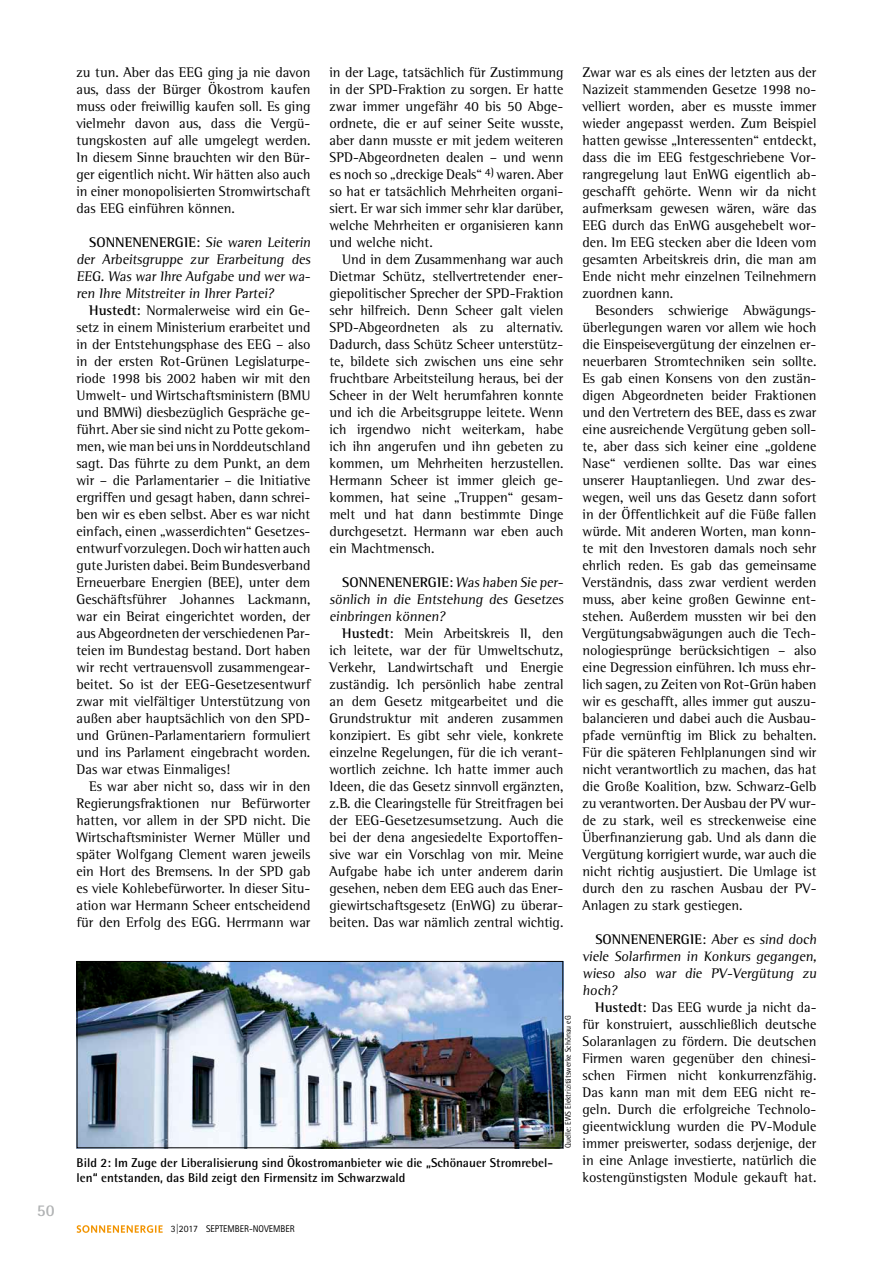
<style>
.page{position:relative;width:893px;height:1263px;background:#fff}
.page>*{position:absolute;margin:0;border:0;box-sizing:border-box;transform-origin:0 0}
.t1{font:700 16.5px "Rotis Semi Sans Std";color:#b1b3b4}
.t2{font:14.25px/17px "Rotis Semi Serif Std";color:#000;text-align:justify}
.t3{font:700 12.75px/15px "Rotis Semi Sans Std";color:#000}
.t4{font:9.75px "Rotis Sans Serif Std";color:#000}
.t5{font:8.25px "Rotis Semi Sans Std";color:#000;scale:.94 1}
.s1{font-weight:700}
</style>
<div class="page">
<svg style="left:77px;top:1225px;width:86px;height:8px"></svg>
<img style="left:79px;top:963px;width:482px;height:183px">
<div style="left:77px;top:961px;width:486px;height:187px;border:1px solid #000"></div>
<p class="t1" style="left:37px;top:1200px;width:19px">50</p>
<p class="t2" style="left:77px;top:63px;width:235px">zu tun. Aber das EEG ging ja nie davon aus, dass der Bürger Ökostrom kaufen muss oder freiwillig kaufen soll. Es ging vielmehr davon aus, dass die Vergü&shy;tungskosten auf alle umgelegt werden.<br>In diesem Sinne brauchten wir den Bür&shy;ger eigentlich nicht. Wir hätten also auch in einer monopolisierten Stromwirtschaft das EEG einführen können.</p>
<p class="t2" style="left:77px;top:233px;width:237px;text-indent:13px"><span class="s1">SONNENENERGIE</span>: Sie waren Leiterin der Arbeitsgruppe zur Erarbeitung des EEG. Was war Ihre Aufgabe und wer wa&shy;ren Ihre Mitstreiter in Ihrer Partei?</p>
<p class="t2" style="left:77px;top:301px;width:235px;text-indent:13px"><span class="s1">Hustedt</span>: Normalerweise wird ein Ge&shy;setz in einem Ministerium erarbeitet und in der Entstehungsphase des EEG – also in der ersten Rot-Grünen Legislaturpe&shy;riode 1998 bis 2002 haben wir mit den Umwelt- und Wirtschaftsministern (BMU und BMWi) diesbezüglich Gespräche ge&shy;führt. Aber sie sind nicht zu Potte gekom&shy;men, wie man bei uns in Norddeutschland sagt. Das führte zu dem Punkt, an dem wir – die Parlamentarier – die Initiative ergriffen und gesagt haben, dann schrei&shy;ben wir es eben selbst. Aber es war nicht einfach, einen „wasserdichten“ Gesetzes&shy;entwurf vorzulegen. Doch wir hatten auch gute Juristen dabei. Beim Bundesverband Erneuerbare Energien (BEE), unter dem Geschäftsführer Johannes Lackmann, war ein Beirat eingerichtet worden, der aus Abgeordneten der verschiedenen Par&shy;teien im Bundestag bestand. Dort haben wir recht vertrauensvoll zusammengear&shy;beitet. So ist der EEG-Gesetzesentwurf zwar mit vielfältiger Unterstützung von außen aber hauptsächlich von den SPD&shy;und Grünen-Parlamentariern formuliert und ins Parlament eingebracht worden.<br>Das war etwas Einmaliges!</p>
<p class="t2" style="left:77px;top:778px;width:235px;text-indent:13px">Es war aber nicht so, dass wir in den Regierungsfraktionen nur Befürworter hatten, vor allem in der SPD nicht. Die Wirtschaftsminister Werner Müller und später Wolfgang Clement waren jeweils ein Hort des Bremsens. In der SPD gab es viele Kohlebefürworter. In dieser Situ&shy;ation war Hermann Scheer entscheidend für den Erfolg des EGG. Herrmann war</p>
<p class="t2" style="left:330px;top:63px;width:235px">in der Lage, tatsächlich für Zustimmung in der SPD-Fraktion zu sorgen. Er hatte zwar immer ungefähr 40 bis 50 Abge&shy;ordnete, die er auf seiner Seite wusste, aber dann musste er mit jedem weiteren SPD-Abgeordneten dealen – und wenn es noch so „dreckige Deals“ <sup>4)</sup> waren. Aber so hat er tatsächlich Mehrheiten organi&shy;siert. Er war sich immer sehr klar darüber, welche Mehrheiten er organisieren kann und welche nicht.</p>
<p class="t2" style="left:330px;top:250px;width:235px;text-indent:13px">Und in dem Zusammenhang war auch Dietmar Schütz, stellvertretender ener&shy;giepolitischer Sprecher der SPD-Fraktion sehr hilfreich. Denn Scheer galt vielen SPD-Abgeordneten als zu alternativ.<br>Dadurch, dass Schütz Scheer unterstütz&shy;te, bildete sich zwischen uns eine sehr fruchtbare Arbeitsteilung heraus, bei der Scheer in der Welt herumfahren konnte und ich die Arbeitsgruppe leitete. Wenn ich irgendwo nicht weiterkam, habe ich ihn angerufen und ihn gebeten zu kommen, um Mehrheiten herzustellen.<br>Hermann Scheer ist immer gleich ge&shy;kommen, hat seine „Truppen“ gesam&shy;melt und hat dann bestimmte Dinge durchgesetzt. Hermann war eben auch ein Machtmensch.</p>
<p class="t2" style="left:330px;top:573px;width:237px;text-indent:13px"><span class="s1">SONNENENERGIE</span>: Was haben Sie per&shy;sönlich in die Entstehung des Gesetzes einbringen können?</p>
<p class="t2" style="left:330px;top:624px;width:235px;text-indent:13px"><span class="s1">Hustedt</span>: Mein Arbeitskreis II, den ich leitete, war der für Umweltschutz, Verkehr, Landwirtschaft und Energie zuständig. Ich persönlich habe zentral an dem Gesetz mitgearbeitet und die Grundstruktur mit anderen zusammen konzipiert. Es gibt sehr viele, konkrete einzelne Regelungen, für die ich verant&shy;wortlich zeichne. Ich hatte immer auch Ideen, die das Gesetz sinnvoll ergänzten, z.B. die Clearingstelle für Streitfragen bei der EEG-Gesetzesumsetzung. Auch die bei der dena angesiedelte Exportoffen&shy;sive war ein Vorschlag von mir. Meine Aufgabe habe ich unter anderem darin gesehen, neben dem EEG auch das Ener&shy;giewirtschaftsgesetz (EnWG) zu überar&shy;beiten. Das war nämlich zentral wichtig.</p>
<p class="t5" style="left:563px;top:1148px;width:143px;rotate:-90deg">Quelle: EWS Elektrizitätswerke Schönau eG</p>
<p class="t3" style="left:77px;top:1155px;width:478px">Bild 2: Im Zuge der Liberalisierung sind Ökostromanbieter wie die „Schönauer Stromrebel&shy;len“ entstanden, das Bild zeigt den Firmensitz im Schwarzwald</p>
<p class="t2" style="left:583px;top:63px;width:235px">Zwar war es als eines der letzten aus der Nazizeit stammenden Gesetze 1998 no&shy;velliert worden, aber es musste immer wieder angepasst werden. Zum Beispiel hatten gewisse „Interessenten“ entdeckt, dass die im EEG festgeschriebene Vor&shy;rangregelung laut EnWG eigentlich ab&shy;geschafft gehörte. Wenn wir da nicht aufmerksam gewesen wären, wäre das EEG durch das EnWG ausgehebelt wor&shy;den. Im EEG stecken aber die Ideen vom gesamten Arbeitskreis drin, die man am Ende nicht mehr einzelnen Teilnehmern zuordnen kann.</p>
<p class="t2" style="left:583px;top:302px;width:235px;text-indent:13px">Besonders schwierige Abwägungs&shy;überlegungen waren vor allem wie hoch die Einspeisevergütung der einzelnen er&shy;neuerbaren Stromtechniken sein sollte.<br>Es gab einen Konsens von den zustän&shy;digen Abgeordneten beider Fraktionen und den Vertretern des BEE, dass es zwar eine ausreichende Vergütung geben soll&shy;te, aber dass sich keiner eine „goldene Nase“ verdienen sollte. Das war eines unserer Hauptanliegen. Und zwar des&shy;wegen, weil uns das Gesetz dann sofort in der Öffentlichkeit auf die Füße fallen würde. Mit anderen Worten, man konn&shy;te mit den Investoren damals noch sehr ehrlich reden. Es gab das gemeinsame Verständnis, dass zwar verdient werden muss, aber keine großen Gewinne ent&shy;stehen. Außerdem mussten wir bei den Vergütungsabwägungen auch die Tech&shy;nologiesprünge berücksichtigen – also eine Degression einführen. Ich muss ehr&shy;lich sagen, zu Zeiten von Rot-Grün haben wir es geschafft, alles immer gut auszu&shy;balancieren und dabei auch die Ausbau&shy;pfade vernünftig im Blick zu behalten.<br>Für die späteren Fehlplanungen sind wir nicht verantwortlich zu machen, das hat die Große Koalition, bzw. Schwarz-Gelb zu verantworten. Der Ausbau der PV wur&shy;de zu stark, weil es streckenweise eine Überfinanzierung gab. Und als dann die Vergütung korrigiert wurde, war auch die nicht richtig ausjustiert. Die Umlage ist durch den zu raschen Ausbau der PV-Anlagen zu stark gestiegen.</p>
<p class="t2" style="left:583px;top:931px;width:237px;text-indent:13px"><span class="s1">SONNENENERGIE</span>: Aber es sind doch viele Solarfirmen in Konkurs gegangen, wieso also war die PV-Vergütung zu hoch?</p>
<p class="t2" style="left:583px;top:999px;width:235px;text-indent:13px"><span class="s1">Hustedt</span>: Das EEG wurde ja nicht da&shy;für konstruiert, ausschließlich deutsche Solaranlagen zu fördern. Die deutschen Firmen waren gegenüber den chinesi&shy;schen Firmen nicht konkurrenzfähig.<br>Das kann man mit dem EEG nicht re&shy;geln. Durch die erfolgreiche Technolo&shy;gieentwicklung wurden die PV-Module immer preiswerter, sodass derjenige, der in eine Anlage investierte, natürlich die kostengünstigsten Module gekauft hat.</p>
<p class="t4" style="left:171px;top:1223px;width:125px">3|2017 SEPTEMBER-NOVEMBER</p>
</div>
